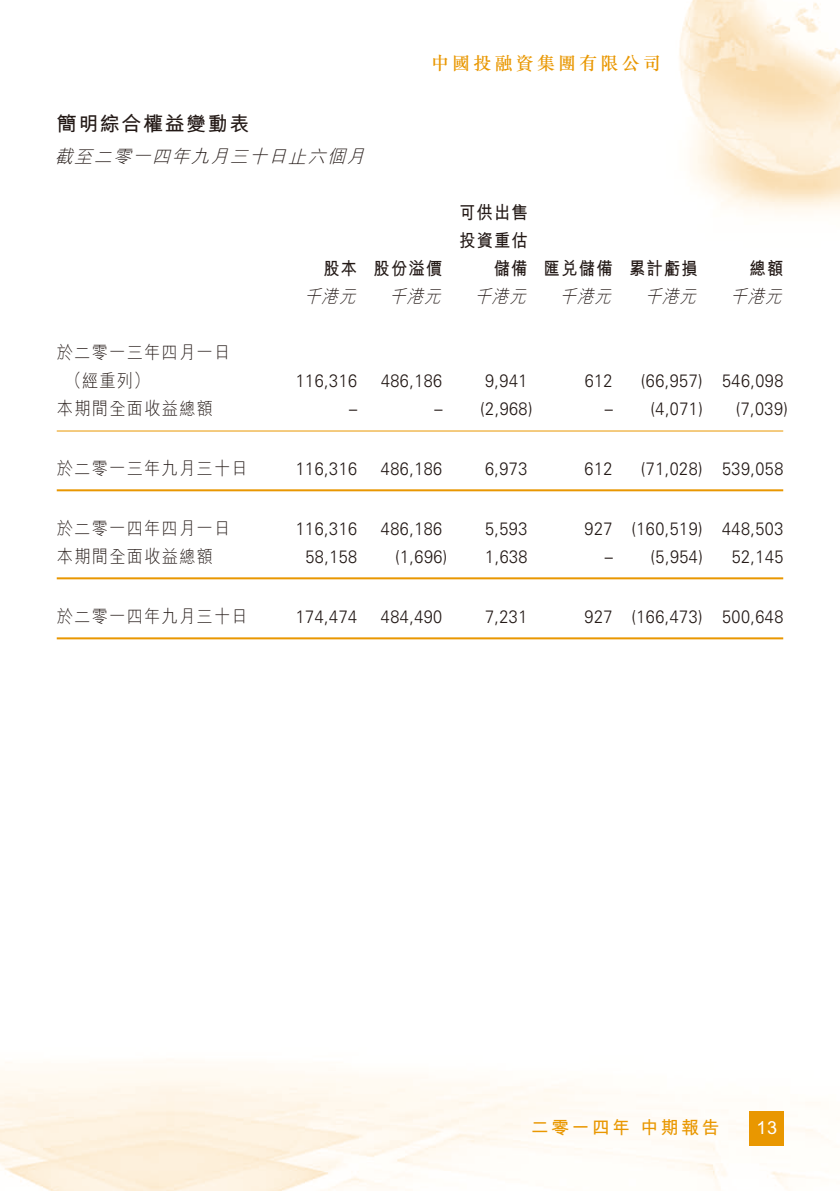
<style>
.page{position:relative;width:840px;height:1191px;background:#fff}
.page>*{position:absolute;margin:0;border:0;box-sizing:border-box;transform-origin:0 0}
.t1{font:700 20px "M Hei HK";letter-spacing:.08em;color:#231916}
.t2{font:300 18px "Univers LT Std";letter-spacing:.03em;color:#231916;scale:.9 1}
.t3{font:300 18px "M Hei HK";letter-spacing:.08em;color:#231916;scale:.9 1}
.t4{font:700 18px/28px "M Hei HK";letter-spacing:.08em;color:#231916;scale:.9 1}
.t5{font:italic 300 18px "M Hei HK";color:#231916;scale:.9 1}
.t6{font:italic 300 18px "M Hei HK";color:#231916}
.t7{font:500 18px "M Sung HK";letter-spacing:.175em;color:#e99700}
.t8{font:700 18px "M Hei HK";letter-spacing:.13em;color:#e99700}
.t9{font:700 18px "M Hei HK";color:#fff}
</style>
<div class="page">
<img style="left:0;top:0;width:839px;height:1191px">
<div style="left:748px;top:1111px;width:34px;height:34px;background:#e99700"></div>
<hr style="left:57px;top:431px;width:725px;height:1px;background:#e99700">
<hr style="left:57px;top:489px;width:725px;height:2px;background:#e99700">
<hr style="left:57px;top:577px;width:725px;height:2px;background:#e99700">
<hr style="left:57px;top:637px;width:725px;height:2px;background:#e99700">
<p class="t7" style="left:431px;top:51px;width:231px">中國投融資集團有限公司</p>
<p class="t1" style="left:57px;top:109px;width:194px">簡明綜合權益變動表</p>
<p class="t6" style="left:55px;top:144px;width:317px">截至二零一四年九月三十日止六個月</p>
<p class="t4" style="left:459px;top:197px;width:78px">可供出售投資重估</p>
<p class="t4" style="left:323px;top:253px;width:39px">股本</p>
<p class="t4" style="left:373px;top:253px;width:78px">股份溢價</p>
<p class="t4" style="left:493px;top:253px;width:39px">儲備</p>
<p class="t4" style="left:543px;top:253px;width:78px">匯兌儲備</p>
<p class="t4" style="left:628px;top:253px;width:78px">累計虧損</p>
<p class="t4" style="left:749px;top:253px;width:39px">總額</p>
<p class="t5" style="left:304px;top:284px;width:65px">千港元</p>
<p class="t5" style="left:389px;top:284px;width:65px">千港元</p>
<p class="t5" style="left:474px;top:284px;width:65px">千港元</p>
<p class="t5" style="left:559px;top:284px;width:65px">千港元</p>
<p class="t5" style="left:644px;top:284px;width:65px">千港元</p>
<p class="t5" style="left:729px;top:284px;width:65px">千港元</p>
<p class="t3" style="left:57px;top:340px;width:194px">於二零一三年四月一日</p>
<p class="t3" style="left:65px;top:368px;width:95px">（經重列(</p>
<p class="t2" style="left:296px;top:370px;width:70px">116,316</p>
<p class="t2" style="left:381px;top:370px;width:70px">486,186</p>
<p class="t2" style="left:485px;top:370px;width:49px">9,941</p>
<p class="t2" style="left:584px;top:370px;width:33px">612</p>
<p class="t2" style="left:640px;top:370px;width:70px">)66,957(</p>
<p class="t2" style="left:721px;top:370px;width:70px">546,098</p>
<p class="t3" style="left:57px;top:396px;width:175px">本期間全面收益總額</p>
<p class="t2" style="left:349px;top:398px;width:11px">–</p>
<p class="t2" style="left:434px;top:398px;width:11px">–</p>
<p class="t2" style="left:480px;top:398px;width:60px">)2,968(</p>
<p class="t2" style="left:604px;top:398px;width:10px">–</p>
<p class="t2" style="left:650px;top:398px;width:60px">)4,071(</p>
<p class="t2" style="left:735px;top:398px;width:60px">)7,039(</p>
<p class="t3" style="left:57px;top:456px;width:214px">於二零一三年九月三十日</p>
<p class="t2" style="left:295px;top:458px;width:70px">116,316</p>
<p class="t2" style="left:381px;top:458px;width:70px">486,186</p>
<p class="t2" style="left:485px;top:458px;width:49px">6,973</p>
<p class="t2" style="left:584px;top:458px;width:33px">612</p>
<p class="t2" style="left:640px;top:458px;width:70px">)71,028(</p>
<p class="t2" style="left:721px;top:458px;width:70px">539,058</p>
<p class="t3" style="left:57px;top:516px;width:194px">於二零一四年四月一日</p>
<p class="t2" style="left:295px;top:518px;width:70px">116,316</p>
<p class="t2" style="left:381px;top:518px;width:70px">486,186</p>
<p class="t2" style="left:485px;top:518px;width:49px">5,593</p>
<p class="t2" style="left:584px;top:518px;width:33px">927</p>
<p class="t2" style="left:631px;top:518px;width:81px">)160,519(</p>
<p class="t2" style="left:721px;top:518px;width:70px">448,503</p>
<p class="t3" style="left:57px;top:544px;width:175px">本期間全面收益總額</p>
<p class="t2" style="left:305px;top:546px;width:59px">58,158</p>
<p class="t2" style="left:395px;top:546px;width:60px">)1,696(</p>
<p class="t2" style="left:485px;top:546px;width:49px">1,638</p>
<p class="t2" style="left:604px;top:546px;width:10px">–</p>
<p class="t2" style="left:650px;top:546px;width:60px">)5,954(</p>
<p class="t2" style="left:731px;top:546px;width:59px">52,145</p>
<p class="t3" style="left:57px;top:604px;width:214px">於二零一四年九月三十日</p>
<p class="t2" style="left:295px;top:606px;width:70px">174,474</p>
<p class="t2" style="left:381px;top:606px;width:70px">484,490</p>
<p class="t2" style="left:485px;top:606px;width:49px">7,231</p>
<p class="t2" style="left:584px;top:606px;width:33px">927</p>
<p class="t2" style="left:631px;top:606px;width:81px">)166,473(</p>
<p class="t2" style="left:721px;top:606px;width:70px">500,648</p>
<p class="t8" style="left:530px;top:1114px;width:101px">二零一四年</p>
<p class="t8" style="left:640px;top:1114px;width:80px">中期報告</p>
<p class="t9" style="left:756px;top:1114px;width:22px">13</p>
</div>
